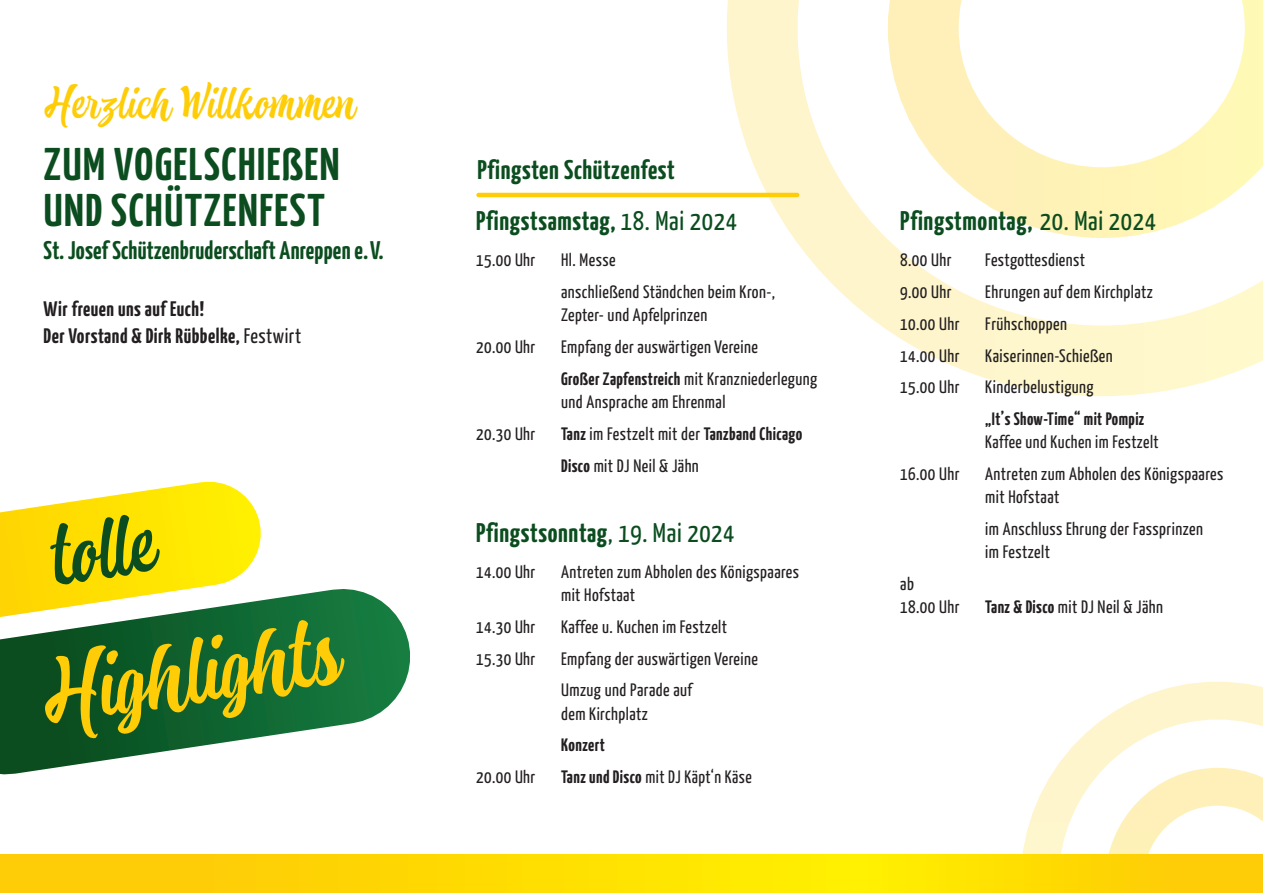
<style>
.page{position:relative;width:1263px;height:893px;background:#fff}
.page>*{position:absolute;margin:0;border:0;box-sizing:border-box;transform-origin:0 0}
.t1{font:italic 87.3px "Atocha";color:#fecd08}
.t2{font:italic 79.8px "Atocha";color:#0b4d1f}
.t3{font:700 45.9px/45.9px "Yanone Kaffeesatz";letter-spacing:.035em;color:#0b4d1f}
.t4{font:italic 42px "Atocha";letter-spacing:.025em;color:#fecd08}
.t5{font:700 27px "Yanone Kaffeesatz";letter-spacing:.025em;color:#0b4d1f}
.t6{font:700 25.5px "Yanone Kaffeesatz";letter-spacing:.01em;color:#0b4d1f}
.t7{font:700 21px/27px "Yanone Kaffeesatz";letter-spacing:.025em;color:#231f20}
.t8{font:18px/23.2px "Yanone Kaffeesatz";letter-spacing:.025em;color:#231f20}
.t9{font:700 18px "Yanone Kaffeesatz";letter-spacing:.025em;color:#231f20}
.s1{font-weight:400}
.s2{font-weight:700}
</style>
<div class="page">
<svg style="left:727px;top:0;width:536px;height:396px"></svg>
<svg style="left:1020px;top:682px;width:243px;height:173px"></svg>
<div style="left:0;top:855px;width:889px;height:38px;background:linear-gradient(to right,#fec608,#ffef00)"></div>
<svg style="left:63px;top:481px;width:188px;height:22px"></svg>
<svg style="left:0;top:503px;width:496px;height:357px"></svg>
<hr style="left:478px;top:193px;width:319px;height:4px;background:#fecd08">
<div style="left:850px;top:855px;width:413px;height:38px;background:linear-gradient(to right,#fff000,#fec608)"></div>
<p class="t4" style="left:44px;top:74px;width:322px">Herzlich Willkommen</p>
<p class="t3" style="left:44px;top:140px;width:297px">ZUM VOGELSCHIEßEN<br>UND SCHÜTZENFEST</p>
<p class="t6" style="left:44px;top:234px;width:341px">St. Josef Schützenbruderschaft Anreppen e.V.</p>
<p class="t7" style="left:44px;top:294px;width:259px">Wir freuen uns auf Euch!<br>Der Vorstand &amp; Dirk Rübbelke, <span class="s1">Festwirt</span></p>
<p class="t2" style="left:40px;top:502px;width:105px;rotate:-8deg">tolle</p>
<p class="t1" style="left:31px;top:636px;width:298px;rotate:-9deg">Highlights</p>
<p class="t5" style="left:477px;top:153px;width:199px">Pfingsten Schützenfest</p>
<p class="t5" style="left:476px;top:204px;width:262px">Pfingstsamstag, <span class="s1">18. Mai 2024</span></p>
<p class="t8" style="left:476px;top:248px;width:61px">15.00 Uhr</p>
<p class="t8" style="left:561px;top:248px;width:56px">Hl. Messe</p>
<p class="t8" style="left:561px;top:280px;width:216px">anschließend Ständchen beim Kron-,<br>Zepter- und Apfelprinzen</p>
<p class="t8" style="left:476px;top:335px;width:61px">20.00 Uhr</p>
<p class="t8" style="left:561px;top:335px;width:198px">Empfang der auswärtigen Vereine</p>
<p class="t8" style="left:561px;top:366px;width:258px"><span class="s2">Großer Zapfenstreich</span> mit Kranzniederlegung und Ansprache am Ehrenmal</p>
<p class="t8" style="left:476px;top:421px;width:61px">20.30 Uhr</p>
<p class="t9" style="left:561px;top:423px;width:243px">Tanz <span class="s1">im Festzelt mit der</span> Tanzband Chicago</p>
<p class="t8" style="left:561px;top:453px;width:139px"><span class="s2">Disco</span> mit DJ Neil &amp; Jähn</p>
<p class="t5" style="left:476px;top:516px;width:260px">Pfingstsonntag<span class="s1">, 19. Mai 2024</span></p>
<p class="t8" style="left:476px;top:559px;width:61px">14.00 Uhr</p>
<p class="t8" style="left:561px;top:559px;width:239px">Antreten zum Abholen des Königspaares mit Hofstaat</p>
<p class="t8" style="left:476px;top:614px;width:61px">14.30 Uhr</p>
<p class="t8" style="left:561px;top:614px;width:167px">Kaffee u. Kuchen im Festzelt</p>
<p class="t8" style="left:476px;top:646px;width:61px">15.30 Uhr</p>
<p class="t8" style="left:561px;top:646px;width:198px">Empfang der auswärtigen Vereine</p>
<p class="t8" style="left:561px;top:678px;width:133px">Umzug und Parade auf dem Kirchplatz</p>
<p class="t9" style="left:561px;top:734px;width:45px">Konzert</p>
<p class="t8" style="left:476px;top:765px;width:61px">20.00 Uhr</p>
<p class="t8" style="left:561px;top:765px;width:192px"><span class="s2">Tanz und Disco</span> mit DJ Käpt‘n Käse</p>
<p class="t5" style="left:900px;top:204px;width:257px">Pfingstmontag, <span class="s1">20. Mai 2024</span></p>
<p class="t8" style="left:900px;top:248px;width:53px">8.00 Uhr</p>
<p class="t8" style="left:985px;top:248px;width:101px">Festgottesdienst</p>
<p class="t8" style="left:900px;top:280px;width:53px">9.00 Uhr</p>
<p class="t8" style="left:985px;top:280px;width:169px">Ehrungen auf dem Kirchplatz</p>
<p class="t8" style="left:900px;top:311px;width:61px">10.00 Uhr</p>
<p class="t8" style="left:985px;top:311px;width:83px">Frühschoppen</p>
<p class="t8" style="left:900px;top:343px;width:61px">14.00 Uhr</p>
<p class="t8" style="left:985px;top:343px;width:129px">Kaiserinnen-Schießen</p>
<p class="t8" style="left:900px;top:375px;width:61px">15.00 Uhr</p>
<p class="t8" style="left:985px;top:375px;width:110px">Kinderbelustigung</p>
<p class="t8" style="left:985px;top:407px;width:175px"><span class="s2">„It’s Show-Time“ mit Pompiz<br></span>Kaffee und Kuchen im Festzelt</p>
<p class="t8" style="left:900px;top:462px;width:61px">16.00 Uhr</p>
<p class="t8" style="left:985px;top:462px;width:239px">Antreten zum Abholen des Königspaares mit Hofstaat</p>
<p class="t8" style="left:985px;top:517px;width:219px">im Anschluss Ehrung der Fassprinzen im Festzelt</p>
<p class="t8" style="left:900px;top:572px;width:61px">ab<br>18.00 Uhr</p>
<p class="t8" style="left:985px;top:595px;width:179px"><span class="s2">Tanz &amp; Disco</span> mit DJ Neil &amp; Jähn</p>
</div>
